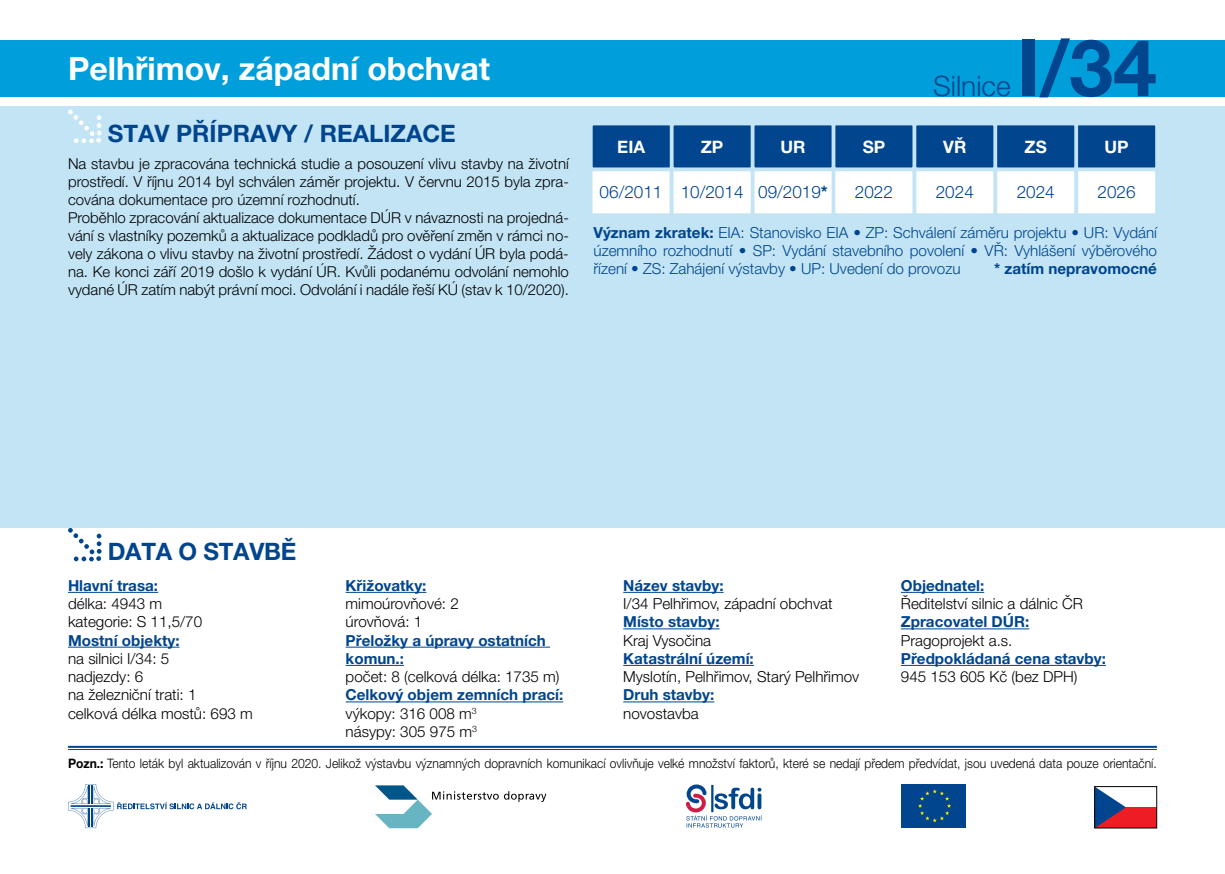
<style>
.page{position:relative;width:1225px;height:874px;background:#fff}
.page>*{position:absolute;margin:0;border:0;box-sizing:border-box;transform-origin:0 0}
.t1{font:700 78.8px "Helvetica Neue LT Pro";color:#00458d}
.t2{font:700 32px "Helvetica Neue LT Pro";color:#fff}
.t3{font:300 28.2px "Helvetica Neue LT Pro";color:#00458d}
.t4{font:700 24px "Helvetica Neue LT Pro";color:#00458d}
.t5{font:300 17.2px "Helvetica Neue LT Pro";color:#00458d}
.t6{font:700 17.2px "Helvetica Neue LT Pro";color:#fff}
.t7{font:300 15.2px/18.2px "Helvetica Neue LT Pro";color:#000}
.t8{font:700 15.2px/18.2px "Helvetica Neue LT Pro";color:#00458d}
.t9{font:300 15.2px/18.2px "Helvetica Neue LT Pro";color:#00458d;text-align:justify}
.t10{font:300 15px/18px "Helvetica Neue LT Pro";color:#000}
.t11{font:300 13px "Helvetica Neue LT Pro";color:#000;scale:.93 1}
.s1{font-weight:700}
.s2{font-weight:700;color:#00458d}
</style>
<div class="page">
<div style="left:0;top:106px;width:1225px;height:421px;background:#c2e4f5"></div>
<svg style="left:68px;top:110px;width:34px;height:33px"></svg>
<div style="left:1077px;top:124px;width:79px;height:44px;background:#00458d"></div>
<div style="left:1076px;top:123px;width:81px;height:46px;border:2px solid #c2e4f5"></div>
<div style="left:915px;top:124px;width:79px;height:44px;background:#00458d"></div>
<div style="left:914px;top:123px;width:81px;height:46px;border:2px solid #c2e4f5"></div>
<div style="left:753px;top:124px;width:79px;height:44px;background:#00458d"></div>
<div style="left:752px;top:123px;width:81px;height:46px;border:2px solid #c2e4f5"></div>
<div style="left:996px;top:124px;width:79px;height:44px;background:#00458d"></div>
<div style="left:995px;top:123px;width:81px;height:46px;border:2px solid #c2e4f5"></div>
<div style="left:834px;top:124px;width:79px;height:44px;background:#00458d"></div>
<div style="left:833px;top:123px;width:81px;height:46px;border:2px solid #c2e4f5"></div>
<div style="left:672px;top:124px;width:79px;height:44px;background:#00458d"></div>
<div style="left:671px;top:123px;width:81px;height:46px;border:2px solid #c2e4f5"></div>
<div style="left:592px;top:124px;width:79px;height:44px;background:#00458d"></div>
<div style="left:591px;top:123px;width:80px;height:46px;border:2px solid #c2e4f5"></div>
<div style="left:1077px;top:170px;width:79px;height:44px;background:#fff"></div>
<div style="left:1076px;top:169px;width:81px;height:46px;border:2px solid #c2e4f5"></div>
<div style="left:915px;top:170px;width:79px;height:44px;background:#fff"></div>
<div style="left:914px;top:169px;width:81px;height:46px;border:2px solid #c2e4f5"></div>
<div style="left:753px;top:170px;width:79px;height:44px;background:#fff"></div>
<div style="left:752px;top:169px;width:81px;height:46px;border:2px solid #c2e4f5"></div>
<div style="left:996px;top:170px;width:79px;height:44px;background:#fff"></div>
<div style="left:995px;top:169px;width:81px;height:46px;border:2px solid #c2e4f5"></div>
<div style="left:834px;top:170px;width:79px;height:44px;background:#fff"></div>
<div style="left:833px;top:169px;width:81px;height:46px;border:2px solid #c2e4f5"></div>
<div style="left:672px;top:170px;width:79px;height:44px;background:#fff"></div>
<div style="left:671px;top:169px;width:81px;height:46px;border:2px solid #c2e4f5"></div>
<div style="left:591px;top:170px;width:79px;height:44px;background:#fff"></div>
<div style="left:590px;top:169px;width:81px;height:46px;border:2px solid #c2e4f5"></div>
<hr style="left:68px;top:745px;width:1089px;height:2px;background:#00458d">
<hr style="left:68px;top:748px;width:1089px;height:1px;background:#00458d">
<hr style="left:68px;top:591px;width:90px;height:1px;background:#00458d">
<hr style="left:68px;top:646px;width:111px;height:1px;background:#00458d">
<hr style="left:346px;top:591px;width:80px;height:1px;background:#00458d">
<hr style="left:346px;top:646px;width:204px;height:1px;background:#00458d">
<hr style="left:346px;top:664px;width:58px;height:1px;background:#00458d">
<hr style="left:346px;top:701px;width:217px;height:1px;background:#00458d">
<hr style="left:623px;top:591px;width:100px;height:1px;background:#00458d">
<hr style="left:623px;top:628px;width:96px;height:1px;background:#00458d">
<hr style="left:623px;top:664px;width:131px;height:1px;background:#00458d">
<hr style="left:623px;top:701px;width:91px;height:1px;background:#00458d">
<hr style="left:901px;top:591px;width:83px;height:1px;background:#00458d">
<hr style="left:901px;top:628px;width:128px;height:1px;background:#00458d">
<hr style="left:901px;top:664px;width:205px;height:1px;background:#00458d">
<div style="left:0;top:40px;width:1225px;height:56px;background:#009fdb"></div>
<svg style="left:68px;top:527px;width:34px;height:34px"></svg>
<div style="left:901px;top:784px;width:65px;height:43px;background:#00458d"></div>
<svg style="left:918px;top:789px;width:33px;height:32px"></svg>
<div style="left:1094px;top:806px;width:62px;height:21px;background:#ed1d24"></div>
<svg style="left:1096px;top:788px;width:30px;height:37px"></svg>
<div style="left:1094px;top:786px;width:63px;height:41px;border:1px solid #000"></div>
<svg style="left:68px;top:784px;width:179px;height:43px"></svg>
<svg style="left:686px;top:784px;width:76px;height:43px"></svg>
<svg style="left:375px;top:785px;width:171px;height:42px"></svg>
<h2 class="t2" style="left:68px;top:48px;width:423px">Pelhřimov, západní obchvat</h2>
<h3 class="t4" style="left:108px;top:119px;width:350px">STAV PŘÍPRAVY / REALIZACE</h3>
<p class="t10" style="left:68px;top:154px;width:502px">Na stavbu je zpracována technická studie a posouzení vlivu stavby na životní prostředí. V říjnu 2014 byl schválen záměr projektu. V červnu 2015 byla zpra&shy;cována dokumentace pro územní rozhodnutí.<br>Proběhlo zpracování aktualizace dokumentace DÚR v návaznosti na projedná&shy;vání s vlastníky pozemků a aktualizace podkladů pro ověření změn v rámci no&shy;vely zákona o vlivu stavby na životní prostředí. Žádost o vydání ÚR byla podá&shy;na. Ke konci září 2019 došlo k vydání ÚR. Kvůli podanému odvolání nemohlo vydané ÚR zatím nabýt právní moci. Odvolání i nadále řeší KÚ (stav k 10/2020).</p>
<h3 class="t3" style="left:933px;top:69px;width:79px">Silnice</h3>
<h1 class="t1" style="left:1016px;top:19px;width:142px">I/34</h1>
<p class="t6" style="left:617px;top:136px;width:29px">EIA</p>
<p class="t6" style="left:701px;top:136px;width:24px">ZP</p>
<p class="t6" style="left:780px;top:136px;width:27px">UR</p>
<p class="t6" style="left:862px;top:136px;width:24px">SP</p>
<p class="t6" style="left:943px;top:136px;width:25px">VŘ</p>
<p class="t6" style="left:1024px;top:136px;width:24px">ZS</p>
<p class="t6" style="left:1104px;top:136px;width:26px">UP</p>
<p class="t5" style="left:599px;top:182px;width:230px">06/2011 10/2014 09/2019<span class="s1">*</span></p>
<p class="t5" style="left:855px;top:182px;width:40px">2022</p>
<p class="t5" style="left:935px;top:182px;width:40px">2024</p>
<p class="t5" style="left:1016px;top:182px;width:40px">2024</p>
<p class="t5" style="left:1097px;top:182px;width:40px">2026</p>
<p class="t9" style="left:593px;top:223px;width:565px"><span class="s1">Význam zkratek:</span> EIA: Stanovisko EIA • ZP: Schválení záměru projektu • UR: Vydání územního rozhodnutí • SP: Vydání stavebního povolení • VŘ: Vyhlášení výběrového řízení • ZS: Zahájení výstavby • UP: Uvedení do provozu</p>
<p class="t8" style="left:994px;top:259px;width:164px">* zatím nepravomocné</p>
<h3 class="t4" style="left:108px;top:536px;width:190px">DATA O STAVBĚ</h3>
<p class="t8" style="left:68px;top:575px;width:92px">Hlavní trasa:</p>
<p class="t7" style="left:68px;top:594px;width:136px">délka: 4943 m kategorie: S 11,5/70</p>
<p class="t8" style="left:68px;top:630px;width:113px">Mostní objekty:</p>
<p class="t7" style="left:68px;top:648px;width:186px">na silnici I/34: 5<br>nadjezdy: 6<br>na železniční trati: 1<br>celková délka mostů: 693 m</p>
<p class="t8" style="left:346px;top:575px;width:82px">Křižovatky:</p>
<p class="t7" style="left:346px;top:594px;width:115px">mimoúrovňové: 2 úrovňová: 1</p>
<p class="t8" style="left:346px;top:630px;width:202px">Přeložky a úpravy ostatních komun.:</p>
<p class="t7" style="left:346px;top:667px;width:215px">počet: 8 (celková délka: 1735 m)</p>
<p class="t7" style="left:346px;top:685px;width:219px"><span class="s2">Celkový objem zemních prací: </span>výkopy: 316 008 m<sup>3<br></sup>násypy: 305 975 m<sup>3</sup></p>
<p class="t8" style="left:623px;top:575px;width:102px">Název stavby:</p>
<p class="t7" style="left:623px;top:594px;width:211px">I/34 Pelhřimov, západní obchvat</p>
<p class="t8" style="left:623px;top:612px;width:98px">Místo stavby:</p>
<p class="t7" style="left:623px;top:630px;width:89px">Kraj Vysočina</p>
<p class="t8" style="left:623px;top:648px;width:132px">Katastrální území:</p>
<p class="t7" style="left:623px;top:667px;width:237px">Myslotín, Pelhřimov, Starý Pelhřimov</p>
<p class="t8" style="left:623px;top:685px;width:92px">Druh stavby:</p>
<p class="t7" style="left:623px;top:703px;width:77px">novostavba</p>
<p class="t8" style="left:901px;top:575px;width:85px">Objednatel:</p>
<p class="t7" style="left:901px;top:594px;width:184px">Ředitelství silnic a dálnic ČR</p>
<p class="t8" style="left:901px;top:612px;width:130px">Zpracovatel DÚR:</p>
<p class="t7" style="left:901px;top:630px;width:113px">Pragoprojekt a.s.</p>
<p class="t8" style="left:901px;top:648px;width:206px">Předpokládaná cena stavby:</p>
<p class="t7" style="left:901px;top:667px;width:178px">945 153 605 Kč (bez DPH)</p>
<p class="t11" style="left:68px;top:755px;width:1172px"><span class="s1">Pozn.:</span> Tento leták byl aktualizován v říjnu 2020. Jelikož výstavbu významných dopravních komunikací ovlivňuje velké množství faktorů, které se nedají předem předvídat, jsou uvedená data pouze orientační.</p>
</div>
